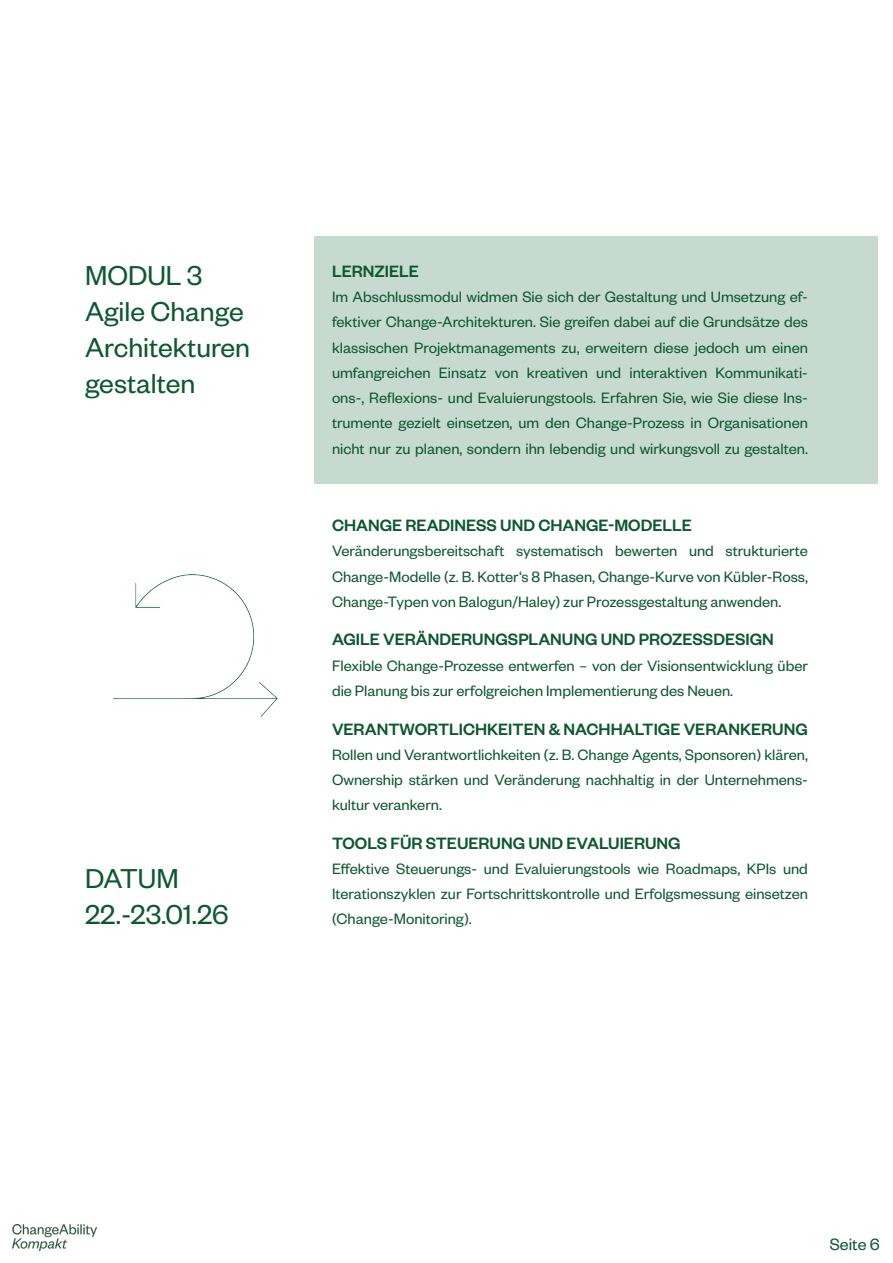
<style>
.page{position:relative;width:893px;height:1263px;background:#fff}
.page>*{position:absolute;margin:0;border:0;box-sizing:border-box;transform-origin:0 0}
.Einleitung{font:30px/36px "Founders Grotesk";color:#0c5830}
.H2_fett{font:500 18px "Founders Grotesk";color:#0c5830}
.t1{font:18px "Founders Grotesk";color:#0c5830}
.Fliesstext{font:16.5px/25.2px "Founders Grotesk";color:#0c5830;text-align:justify}
.Fliesstext_block{font:16.5px/25.2px "Founders Grotesk";color:#0c5830;text-align:justify}
</style>
<div class="page">
<img style="left:13px;top:1225px;width:83px;height:25px">
<div style="left:314px;top:236px;width:564px;height:247px;background:#c7dad0"></div>
<img style="left:113px;top:575px;width:165px;height:141px">
<p class="Einleitung" style="left:85px;top:256px;width:167px">MODUL 3<br>Agile Change<br>Architekturen gestalten</p>
<p class="Einleitung" style="left:85px;top:859px;width:145px">DATUM<br>22.-23.01.26</p>
<p class="H2_fett" style="left:332px;top:260px;width:88px">LERNZIELE</p>
<p class="Fliesstext_block" style="left:332px;top:284px;width:477px">Im Abschlussmodul widmen Sie sich der Gestaltung und Umsetzung ef&shy;fektiver Change-Architekturen. Sie greifen dabei auf die Grundsätze des klassischen Projektmanagements zu, erweitern diese jedoch um einen umfangreichen Einsatz von kreativen und interaktiven Kommunikati&shy;ons-, Reflexions- und Evaluierungstools. Erfahren Sie, wie Sie diese Ins&shy;trumente gezielt einsetzen, um den Change-Prozess in Organisationen nicht nur zu planen, sondern ihn lebendig und wirkungsvoll zu gestalten.</p>
<p class="H2_fett" style="left:332px;top:514px;width:361px">CHANGE READINESS UND CHANGE-MODELLE</p>
<p class="Fliesstext" style="left:332px;top:538px;width:477px">Veränderungsbereitschaft systematisch bewerten und strukturierte Change-Modelle (z. B. Kotter‘s 8 Phasen, Change-Kurve von Kübler-Ross, Change-Typen von Balogun/Haley) zur Prozessgestaltung anwenden.</p>
<p class="H2_fett" style="left:332px;top:628px;width:443px">AGILE VERÄNDERUNGSPLANUNG UND PROZESSDESIGN</p>
<p class="Fliesstext" style="left:332px;top:652px;width:477px">Flexible Change-Prozesse entwerfen – von der Visionsentwicklung über die Planung bis zur erfolgreichen Implementierung des Neuen.</p>
<p class="H2_fett" style="left:332px;top:717px;width:477px">VERANTWORTLICHKEITEN &amp; NACHHALTIGE VERANKERUNG</p>
<p class="Fliesstext" style="left:332px;top:741px;width:477px">Rollen und Verantwortlichkeiten (z. B. Change Agents, Sponsoren) klären, Ownership stärken und Veränderung nachhaltig in der Unternehmens&shy;kultur verankern.</p>
<p class="H2_fett" style="left:332px;top:832px;width:350px">TOOLS FÜR STEUERUNG UND EVALUIERUNG</p>
<p class="Fliesstext" style="left:332px;top:855px;width:477px">Effektive Steuerungs- und Evaluierungstools wie Roadmaps, KPIs und Iterationszyklen zur Fortschrittskontrolle und Erfolgsmessung einsetzen (Change-Monitoring).</p>
<p class="t1" style="left:830px;top:1233px;width:51px">Seite 6</p>
</div>
